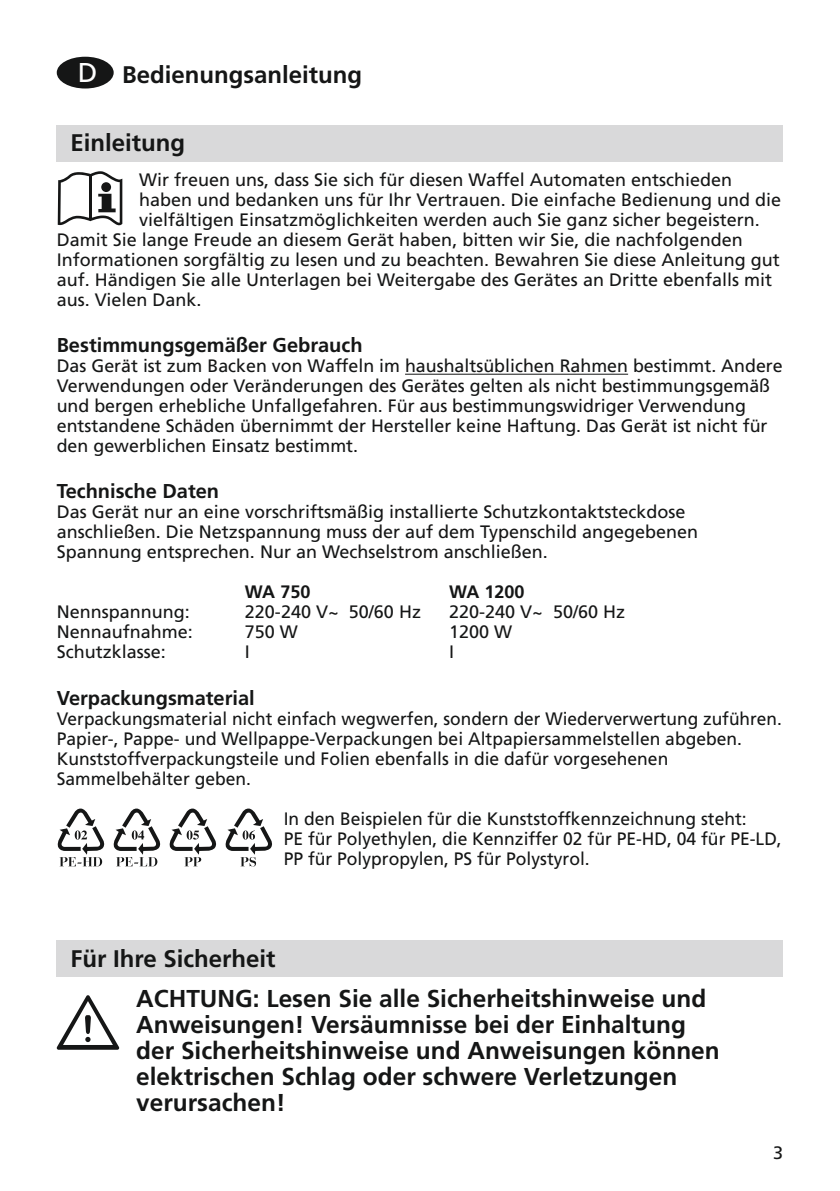
<style>
.page{position:relative;width:840px;height:1191px;background:#fff}
.page>*{position:absolute;margin:0;border:0;box-sizing:border-box;transform-origin:0 0}
.t1{font:700 24.4px/26px "Frutiger LT";color:#151616}
.t2{font:700 24px "Frutiger LT";color:#151616}
.t3{font:700 20px "Frutiger LT";color:#151616}
.t4{font:18px/20px "Frutiger LT";color:#151616}
.t5{font:18px/20px "Frutiger LT";color:#151616;scale:.96 1}
.t6{font:700 18px "Frutiger LT";color:#151616}
.s1{font-weight:400;font-size:27.2px;color:#fff}
</style>
<div class="page">
<svg style="left:57px;top:995px;width:62px;height:54px"></svg>
<div style="left:57px;top:940px;width:725px;height:36px;background:#d9d9da"></div>
<div style="left:57px;top:125px;width:725px;height:37px;background:#d9d9da"></div>
<svg style="left:57px;top:808px;width:48px;height:58px"></svg>
<svg style="left:113px;top:808px;width:48px;height:58px"></svg>
<svg style="left:169px;top:808px;width:48px;height:58px"></svg>
<svg style="left:225px;top:808px;width:47px;height:58px"></svg>
<div style="left:57px;top:57px;width:57px;height:31px;background:#151616;border-radius:50%"></div>
<hr style="left:405px;top:374px;width:222px;height:1px;background:#151616">
<svg style="left:58px;top:171px;width:64px;height:54px"></svg>
<div style="left:101px;top:182px;width:10px;height:10px;background:#151616;border-radius:50%"></div>
<h2 class="t2" style="left:78px;top:61px;width:286px"><span class="s1">D</span> Bedienungsanleitung</h2>
<h2 class="t2" style="left:70px;top:129px;width:116px">Einleitung</h2>
<p class="t4" style="left:139px;top:170px;width:594px">Wir freuen uns, dass Sie sich für diesen Waffel Automaten entschieden</p>
<p class="t4" style="left:139px;top:190px;width:643px">haben und bedanken uns für Ihr Vertrauen. Die einfache Bedienung und die</p>
<p class="t4" style="left:139px;top:210px;width:622px">vielfältigen Einsatzmöglichkeiten werden auch Sie ganz sicher begeistern.</p>
<p class="t4" style="left:57px;top:230px;width:687px">Damit Sie lange Freude an diesem Gerät haben, bitten wir Sie, die nachfolgenden</p>
<p class="t4" style="left:57px;top:250px;width:724px">Informationen sorgfältig zu lesen und zu beachten. Bewahren Sie diese Anleitung gut</p>
<p class="t4" style="left:57px;top:270px;width:716px">auf. Händigen Sie alle Unterlagen bei Weitergabe des Gerätes an Dritte ebenfalls mit</p>
<p class="t4" style="left:57px;top:290px;width:146px">aus. Vielen Dank.</p>
<p class="t3" style="left:57px;top:334px;width:307px">Bestimmungsgemäßer Gebrauch</p>
<p class="t4" style="left:57px;top:356px;width:727px">Das Gerät ist zum Backen von Waffeln im haushaltsüblichen Rahmen bestimmt. Andere Verwendungen oder Veränderungen des Gerätes gelten als nicht bestimmungsgemäß und bergen erhebliche Unfallgefahren. Für aus bestimmungswidriger Verwendung entstandene Schäden übernimmt der Hersteller keine Haftung. Das Gerät ist nicht für den gewerblichen Einsatz bestimmt.</p>
<p class="t3" style="left:57px;top:480px;width:164px">Technische Daten</p>
<p class="t4" style="left:57px;top:502px;width:642px">Das Gerät nur an eine vorschriftsmäßig installierte Schutzkontaktsteckdose anschließen. Die Netzspannung muss der auf dem Typenschild angegebenen<br>Spannung entsprechen. Nur an Wechselstrom anschließen.</p>
<p class="t6" style="left:245px;top:581px;width:67px">WA 750</p>
<p class="t6" style="left:449px;top:581px;width:77px">WA 1200</p>
<p class="t4" style="left:57px;top:602px;width:135px">Nennspannung:</p>
<p class="t4" style="left:245px;top:602px;width:177px">220-240 V~ 50/60 Hz</p>
<p class="t4" style="left:449px;top:602px;width:177px">220-240 V~ 50/60 Hz</p>
<p class="t4" style="left:57px;top:622px;width:138px">Nennaufnahme:</p>
<p class="t4" style="left:245px;top:622px;width:55px">750 W</p>
<p class="t4" style="left:449px;top:622px;width:65px">1200 W</p>
<p class="t4" style="left:57px;top:642px;width:111px">Schutzklasse:</p>
<p class="t4" style="left:245px;top:642px;width:7px">I</p>
<p class="t4" style="left:449px;top:642px;width:7px">I</p>
<p class="t3" style="left:57px;top:686px;width:199px">Verpackungsmaterial</p>
<p class="t5" style="left:57px;top:708px;width:756px">Verpackungsmaterial nicht einfach wegwerfen, sondern der Wiederverwertung zuführen.<br>Papier-, Pappe- und Wellpappe-Verpackungen bei Altpapiersammelstellen abgeben.<br>Kunststoffverpackungsteile und Folien ebenfalls in die dafür vorgesehenen Sammelbehälter geben.</p>
<p class="t4" style="left:283px;top:808px;width:499px">In den Beispielen für die Kunststoffkennzeichnung steht:<br>PE für Polyethylen, die Kennziffer 02 für PE-HD, 04 für PE-LD,<br>PP für Polypropylen, PS für Polystyrol.</p>
<h2 class="t2" style="left:70px;top:944px;width:206px">Für Ihre Sicherheit</h2>
<h1 class="t1" style="left:136px;top:985px;width:584px">ACHTUNG: Lesen Sie alle Sicherheitshinweise und Anweisungen! Versäumnisse bei der Einhaltung der Sicherheitshinweise und Anweisungen können elektrischen Schlag oder schwere Verletzungen verursachen!</h1>
<p class="t4" style="left:772px;top:1143px;width:12px">3</p>
</div>
